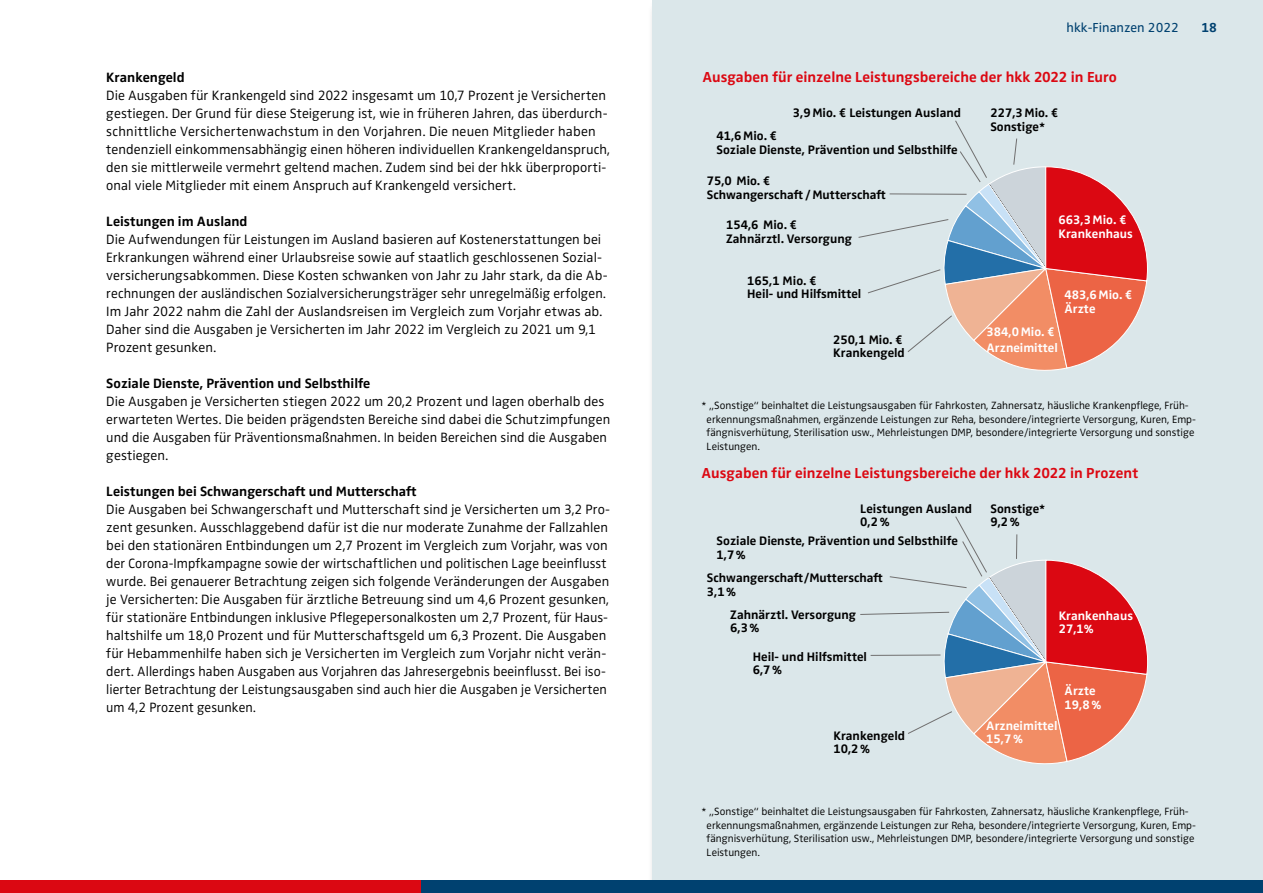
<style>
.page{position:relative;width:1263px;height:893px;background:#fff}
.page>*{position:absolute;margin:0;border:0;box-sizing:border-box;transform-origin:0 0}
.Subline{font:700 15px "Zwo Pro";letter-spacing:.005em;color:#db0812}
.Copy{font:300 13.95px/18px "Zwo Pro";letter-spacing:.005em;color:#000}
.Copy-2{font:700 13.95px "Zwo Pro";color:#000}
.t1{font:13.5px "Zwo Pro";color:#004170}
.t2{font:700 13.5px "Zwo Pro";color:#004170}
.Tabellen-Copytext_lb_7_25{font:700 12.75px/13.5px "Zwo Pro";color:#000}
.Tabellen-Copytext_lb_7_25-2{font:700 12.75px/13.5px "Zwo Pro";color:#fff}
.Tabellen-Copytext_lb_7_25-3{font:300 10.8px/13.5px "Zwo Pro";color:#000}
</style>
<div class="page">
<div style="left:653px;top:0;width:610px;height:893px;background:#dbe7ea"></div>
<svg style="left:858px;top:120px;width:290px;height:251px"></svg>
<svg style="left:860px;top:516px;width:288px;height:248px"></svg>
<div style="left:0;top:880px;width:421px;height:13px;background:#db0812"></div>
<div style="left:421px;top:880px;width:842px;height:13px;background:#004170"></div>
<p class="Copy-2" style="left:106px;top:66px;width:80px">Krankengeld</p>
<p class="Copy" style="left:106px;top:85px;width:505px">Die Ausgaben für Krankengeld sind 2022 insgesamt um 10,7 Prozent je Versicherten gestiegen. Der Grund für diese Steigerung ist, wie in früheren Jahren, das überdurch&shy;schnittliche Versichertenwachstum in den Vorjahren. Die neuen Mitglieder haben tendenziell einkommensabhängig einen höheren individuellen Krankengeldanspruch, den sie mittlerweile vermehrt geltend machen. Zudem sind bei der hkk überproporti&shy;onal viele Mitglieder mit einem Anspruch auf Krankengeld versichert.</p>
<p class="Copy-2" style="left:106px;top:210px;width:143px">Leistungen im Ausland</p>
<p class="Copy" style="left:106px;top:229px;width:503px">Die Aufwendungen für Leistungen im Ausland basieren auf Kostenerstattungen bei Erkrankungen während einer Urlaubsreise sowie auf staatlich geschlossenen Sozial&shy;versicherungsabkommen. Diese Kosten schwanken von Jahr zu Jahr stark, da die Ab&shy;rechnungen der ausländischen Sozialversicherungsträger sehr unregelmäßig erfolgen.<br>Im Jahr 2022 nahm die Zahl der Auslandsreisen im Vergleich zum Vorjahr etwas ab.<br>Daher sind die Ausgaben je Versicherten im Jahr 2022 im Vergleich zu 2021 um 9,1<br>Prozent gesunken.</p>
<p class="Copy-2" style="left:106px;top:372px;width:266px">Soziale Dienste, Prävention und Selbsthilfe</p>
<p class="Copy" style="left:106px;top:391px;width:505px">Die Ausgaben je Versicherten stiegen 2022 um 20,2 Prozent und lagen oberhalb des erwarteten Wertes. Die beiden prägendsten Bereiche sind dabei die Schutzimpfungen und die Ausgaben für Präventionsmaßnahmen. In beiden Bereichen sind die Ausgaben gestiegen.</p>
<p class="Copy-2" style="left:106px;top:480px;width:312px">Leistungen bei Schwangerschaft und Mutterschaft</p>
<p class="Copy" style="left:106px;top:499px;width:505px">Die Ausgaben bei Schwangerschaft und Mutterschaft sind je Versicherten um 3,2 Pro&shy;zent gesunken. Ausschlaggebend dafür ist die nur moderate Zunahme der Fallzahlen bei den stationären Entbindungen um 2,7 Prozent im Vergleich zum Vorjahr, was von der Corona-Impfkampagne sowie der wirtschaftlichen und politischen Lage beeinflusst wurde. Bei genauerer Betrachtung zeigen sich folgende Veränderungen der Ausgaben je Versicherten: Die Ausgaben für ärztliche Betreuung sind um 4,6 Prozent gesunken, für stationäre Entbindungen inklusive Pflegepersonalkosten um 2,7 Prozent, für Haus&shy;haltshilfe um 18,0 Prozent und für Mutterschaftsgeld um 6,3 Prozent. Die Ausgaben für Hebammenhilfe haben sich je Versicherten im Vergleich zum Vorjahr nicht verän&shy;dert. Allerdings haben Ausgaben aus Vorjahren das Jahresergebnis beeinflusst. Bei iso&shy;lierter Betrachtung der Leistungsausgaben sind auch hier die Ausgaben je Versicherten um 4,2 Prozent gesunken.</p>
<p class="t1" style="left:1066px;top:17px;width:114px">hkk-Finanzen 2022</p>
<p class="t2" style="left:1201px;top:17px;width:17px">18</p>
<p class="Subline" style="left:702px;top:65px;width:416px">Ausgaben für einzelne Leistungsbereiche der hkk 2022 in Euro</p>
<p class="Tabellen-Copytext_lb_7_25" style="left:793px;top:106px;width:170px">3,9Mio. € Leistungen Ausland</p>
<p class="Tabellen-Copytext_lb_7_25" style="left:990px;top:105px;width:70px">227,3Mio. €</p>
<p class="Tabellen-Copytext_lb_7_25" style="left:990px;top:119px;width:56px">Sonstige*</p>
<p class="Tabellen-Copytext_lb_7_25" style="left:716px;top:128px;width:62px">41,6Mio. €</p>
<p class="Tabellen-Copytext_lb_7_25" style="left:716px;top:142px;width:243px">Soziale Dienste, Prävention und Selbsthilfe</p>
<p class="Tabellen-Copytext_lb_7_25" style="left:707px;top:173px;width:181px">75,0 Mio. €<br>Schwangerschaft /Mutterschaft</p>
<p class="Tabellen-Copytext_lb_7_25" style="left:726px;top:218px;width:127px">154,6 Mio. €<br>Zahnärztl. Versorgung</p>
<p class="Tabellen-Copytext_lb_7_25" style="left:747px;top:273px;width:116px">165,1 Mio. €<br>Heil- und Hilfsmittel</p>
<p class="Tabellen-Copytext_lb_7_25-2" style="left:1058px;top:212px;width:76px">663,3Mio. €<br>Krankenhaus</p>
<p class="Tabellen-Copytext_lb_7_25-2" style="left:1064px;top:287px;width:70px">483,6Mio. €<br>Ärzte</p>
<p class="Tabellen-Copytext_lb_7_25" style="left:833px;top:332px;width:73px">250,1 Mio. €<br>Krankengeld</p>
<p class="Tabellen-Copytext_lb_7_25-2" style="left:986px;top:323px;width:73px;line-height:15.3px">384,0Mio. €<br>Arzneimittel</p>
<p class="Tabellen-Copytext_lb_7_25-3" style="left:707px;top:398px;width:491px;text-indent:-5px">* „Sonstige“ beinhaltet die Leistungsausgaben für Fahrkosten, Zahnersatz, häusliche Krankenpflege, Früh&shy;erkennungsmaßnahmen, ergänzende Leistungen zur Reha, besondere/integrierte Versorgung, Kuren, Emp&shy;fängnisverhütung, Sterilisation usw., Mehrleistungen DMP, besondere/integrierte Versorgung und sonstige Leistungen.</p>
<p class="Subline" style="left:702px;top:461px;width:438px">Ausgaben für einzelne Leistungsbereiche der hkk 2022 in Prozent</p>
<p class="Tabellen-Copytext_lb_7_25" style="left:860px;top:501px;width:113px">Leistungen Ausland<br>0,2%</p>
<p class="Tabellen-Copytext_lb_7_25" style="left:990px;top:501px;width:56px">Sonstige*<br>9,2%</p>
<p class="Tabellen-Copytext_lb_7_25" style="left:716px;top:533px;width:243px">Soziale Dienste, Prävention und Selbsthilfe<br>1,7%</p>
<p class="Tabellen-Copytext_lb_7_25" style="left:707px;top:570px;width:178px">Schwangerschaft/Mutterschaft<br>3,1%</p>
<p class="Tabellen-Copytext_lb_7_25" style="left:730px;top:607px;width:127px">Zahnärztl. Versorgung<br>6,3%</p>
<p class="Tabellen-Copytext_lb_7_25" style="left:753px;top:649px;width:116px">Heil- und Hilfsmittel<br>6,7%</p>
<p class="Tabellen-Copytext_lb_7_25-2" style="left:1059px;top:608px;width:76px">Krankenhaus<br>27,1%</p>
<p class="Tabellen-Copytext_lb_7_25-2" style="left:1064px;top:683px;width:38px">Ärzte<br>19,8%</p>
<p class="Tabellen-Copytext_lb_7_25" style="left:833px;top:728px;width:73px">Krankengeld<br>10,2%</p>
<p class="Tabellen-Copytext_lb_7_25-2" style="left:986px;top:718px;width:73px">Arzneimittel<br>15,7%</p>
<p class="Tabellen-Copytext_lb_7_25-3" style="left:707px;top:804px;width:491px;text-indent:-5px">* „Sonstige“ beinhaltet die Leistungsausgaben für Fahrkosten, Zahnersatz, häusliche Krankenpflege, Früh&shy;erkennungsmaßnahmen, ergänzende Leistungen zur Reha, besondere/integrierte Versorgung, Kuren, Emp&shy;fängnisverhütung, Sterilisation usw., Mehrleistungen DMP, besondere/integrierte Versorgung und sonstige Leistungen.</p>
</div>
